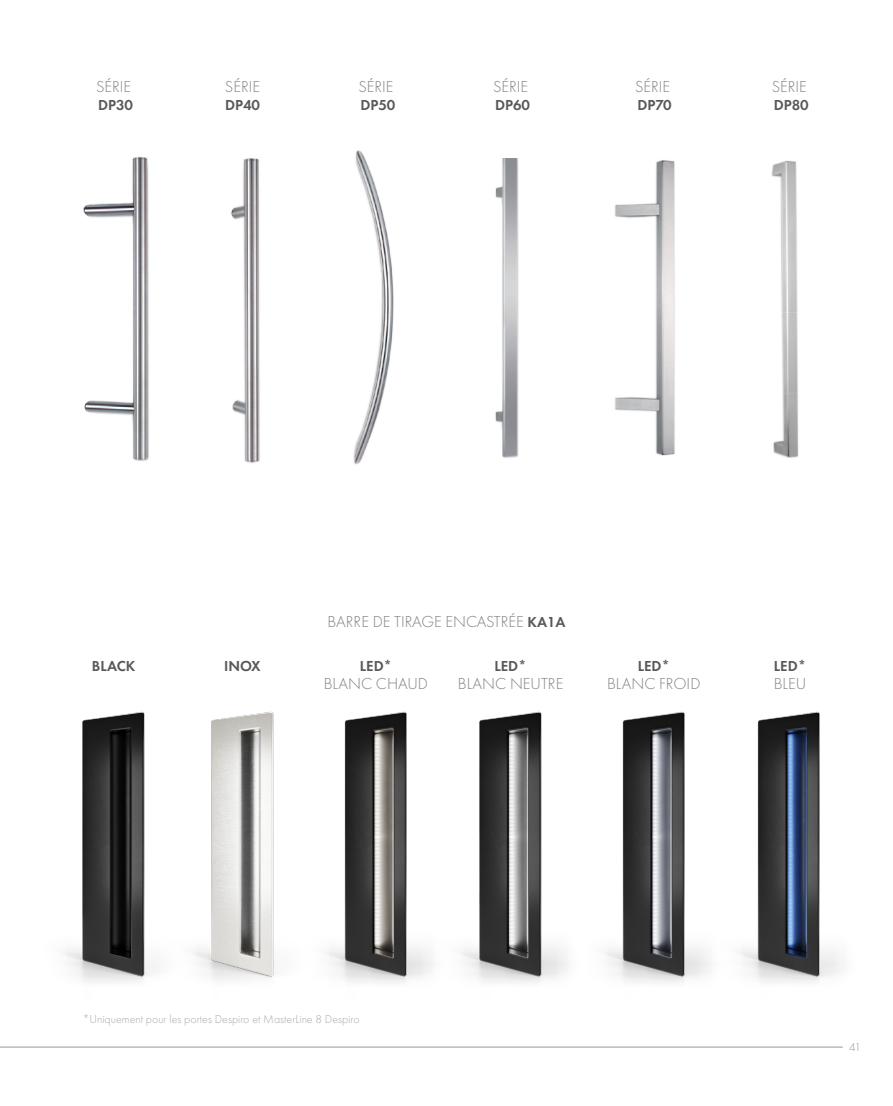
<style>
.page{position:relative;width:893px;height:1106px;background:#fff}
.page>*{position:absolute;margin:0;border:0;box-sizing:border-box;transform-origin:0 0}
.t1{font:300 16.5px "Futura PT";color:#808285}
.t2{font:600 15px "Futura PT";color:#57585a}
.t3{font:300 12px "Futura PT";color:#a8a9ad}
.t4{font:300 12px "Futura PT";color:#939598}
.s1{font-weight:600;font-size:15px;color:#57585a}
</style>
<div class="page">
<hr style="left:0;top:1046px;width:843px;height:1px;background:#939598">
<img style="left:64px;top:711px;width:92px;height:271px">
<img style="left:193px;top:711px;width:81px;height:269px">
<img style="left:327px;top:711px;width:106px;height:271px">
<img style="left:461px;top:711px;width:107px;height:271px">
<img style="left:605px;top:711px;width:106px;height:271px">
<img style="left:740px;top:711px;width:103px;height:271px">
<img style="left:83px;top:157px;width:66px;height:304px">
<img style="left:231px;top:158px;width:29px;height:305px">
<img style="left:353px;top:150px;width:41px;height:315px">
<img style="left:495px;top:158px;width:24px;height:300px">
<img style="left:615px;top:160px;width:60px;height:296px">
<img style="left:771px;top:160px;width:28px;height:298px">
<p class="t1" style="left:96px;top:77px;width:37px">SÉRIE</p>
<p class="t2" style="left:98px;top:95px;width:36px">DP30</p>
<p class="t1" style="left:225px;top:77px;width:37px">SÉRIE</p>
<p class="t2" style="left:225px;top:95px;width:36px">DP40</p>
<p class="t1" style="left:358px;top:77px;width:37px">SÉRIE</p>
<p class="t2" style="left:360px;top:95px;width:36px">DP50</p>
<p class="t1" style="left:493px;top:77px;width:37px">SÉRIE</p>
<p class="t2" style="left:495px;top:95px;width:36px">DP60</p>
<p class="t1" style="left:635px;top:77px;width:37px">SÉRIE</p>
<p class="t2" style="left:637px;top:95px;width:36px">DP70</p>
<p class="t1" style="left:772px;top:77px;width:37px">SÉRIE</p>
<p class="t2" style="left:774px;top:95px;width:36px">DP80</p>
<p class="t1" style="left:327px;top:612px;width:240px">BARRE DE TIRAGE ENCASTRÉE <span class="s1">KA1A</span></p>
<p class="t2" style="left:92px;top:656px;width:45px">BLACK</p>
<p class="t2" style="left:224px;top:656px;width:38px">INOX</p>
<p class="t2" style="left:360px;top:656px;width:34px">LED*</p>
<p class="t1" style="left:324px;top:673px;width:106px">BLANC CHAUD</p>
<p class="t2" style="left:494px;top:656px;width:34px">LED*</p>
<p class="t1" style="left:458px;top:673px;width:107px">BLANC NEUTRE</p>
<p class="t2" style="left:638px;top:656px;width:34px">LED*</p>
<p class="t1" style="left:607px;top:673px;width:95px">BLANC FROID</p>
<p class="t2" style="left:774px;top:656px;width:34px">LED*</p>
<p class="t1" style="left:774px;top:673px;width:34px">BLEU</p>
<p class="t3" style="left:83px;top:1012px;width:278px">*Uniquement pour les portes Despiro et MasterLine 8 Despiro</p>
<p class="t4" style="left:849px;top:1040px;width:13px">41</p>
</div>
